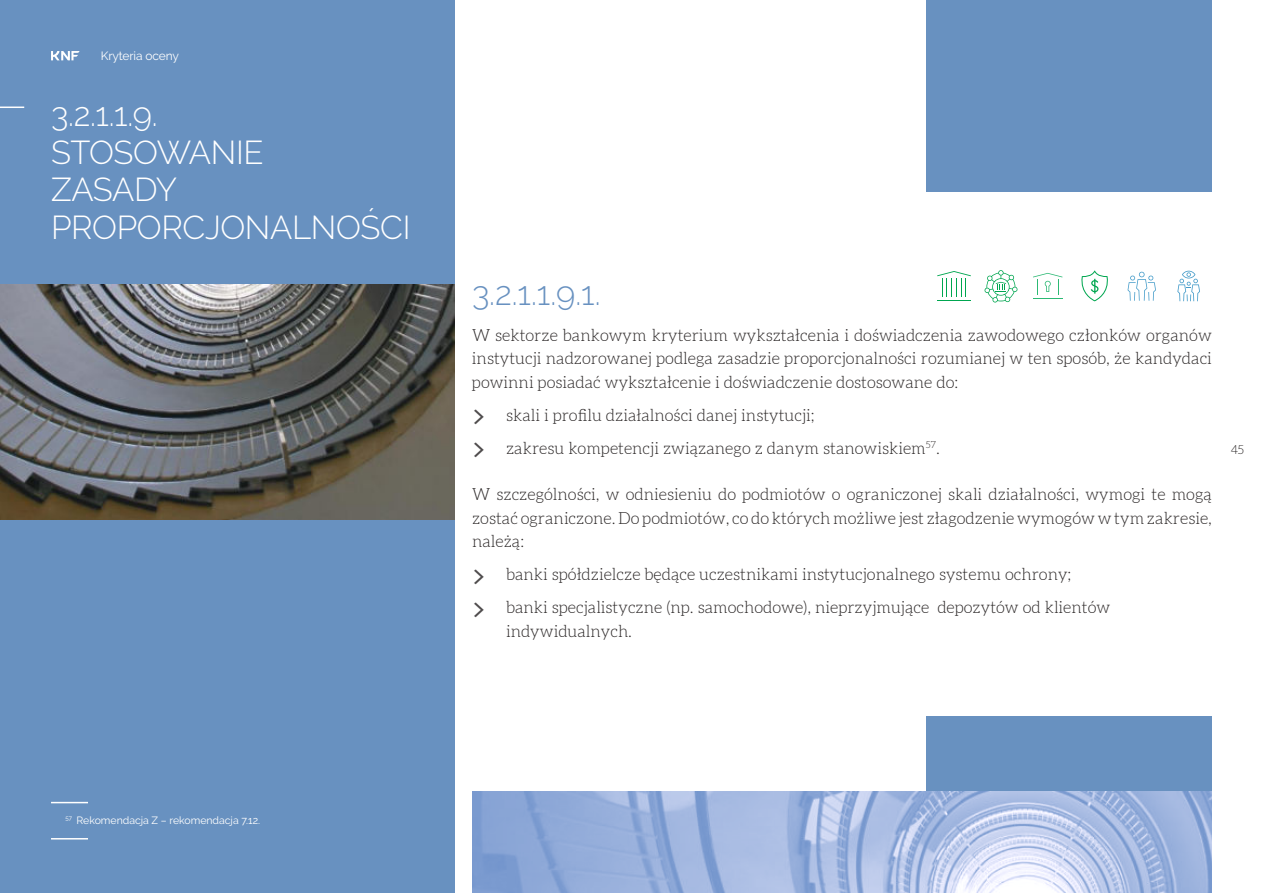
<style>
.page{position:relative;width:1263px;height:893px;background:#fff}
.page>*{position:absolute;margin:0;border:0;box-sizing:border-box;transform-origin:0 0}
.t1{font:300 33px/37.5px "Raleway";letter-spacing:-.01em;color:#fff}
.t2{font:300 33px "Raleway";color:#6891c0}
.t3{font:300 16.5px/23.4px "Aleo";color:#282424;text-align:justify}
.t4{font:300 12.45px "Aleo";color:#282424}
.t5{font:12px "Raleway";letter-spacing:-.01em;color:#fff}
.t6{font:10.5px "Raleway";color:#fff}
.s1{font-family:"Kufi Standard GK";font-weight:400;font-size:31.8px;color:#4e4b4c}
</style>
<div class="page">
<div style="left:926px;top:0;width:286px;height:192px;background:#6891c0"></div>
<div style="left:0;top:0;width:454px;height:893px;background:#6891c0"></div>
<svg style="left:0;top:107px;width:24px;height:1px"></svg>
<svg style="left:51px;top:51px;width:28px;height:9px"></svg>
<hr style="left:51px;top:838px;width:37px;height:1px;background:#fff">
<hr style="left:51px;top:802px;width:37px;height:1px;background:#fff">
<svg style="left:1081px;top:271px;width:27px;height:30px"></svg>
<svg style="left:1033px;top:273px;width:29px;height:26px"></svg>
<svg style="left:984px;top:270px;width:33px;height:32px"></svg>
<div style="left:926px;top:717px;width:286px;height:176px;background:#6891c0"></div>
<svg style="left:937px;top:271px;width:34px;height:25px"></svg>
<hr style="left:937px;top:300px;width:34px;height:1px;background:#00a650">
<img style="left:0;top:285px;width:454px;height:235px">
<svg style="left:472px;top:792px;width:740px;height:101px;background:#a4b9e0"></svg>
<svg style="left:1177px;top:271px;width:23px;height:30px"></svg>
<svg style="left:1127px;top:272px;width:29px;height:29px"></svg>
<p class="t5" style="left:101px;top:49px;width:80px">Kryteria oceny</p>
<h1 class="t1" style="left:51px;top:96px;width:361px">3.2.1.1.9.<br>STOSOWANIE<br>ZASADY<br>PROPORCJONALNOŚCI</h1>
<h1 class="t2" style="left:472px;top:274px;width:130px">3.2.1.1.9.1.</h1>
<p class="t3" style="left:472px;top:324px;width:741px">W sektorze bankowym kryterium wykształcenia i doświadczenia zawodowego członków organów instytucji nadzorowanej podlega zasadzie proporcjonalności rozumianej w ten sposób, że kandydaci powinni posiadać wykształcenie i doświadczenie dostosowane do:</p>
<p class="t3" style="left:472px;top:400px;width:469px;line-height:33px"><span class="s1">&gt;</span> skali i profilu działalności danej instytucji;<br><span class="s1">&gt;</span> zakresu kompetencji związanego z danym stanowiskiem<sup>57</sup>.</p>
<p class="t3" style="left:472px;top:484px;width:741px">W szczególności, w odniesieniu do podmiotów o ograniczonej skali działalności, wymogi te mogą zostać ograniczone. Do podmiotów, co do których możliwe jest złagodzenie wymogów w tym zakresie, należą:</p>
<p class="t3" style="left:472px;top:559px;width:640px;line-height:33px"><span class="s1">&gt;</span> banki spółdzielcze będące uczestnikami instytucjonalnego systemu ochrony;<br><span class="s1">&gt;</span> banki specjalistyczne (np. samochodowe), nieprzyjmujące depozytów od klientów</p>
<p class="t3" style="left:506px;top:620px;width:128px">indywidualnych.</p>
<p class="t4" style="left:1231px;top:443px;width:15px">45</p>
<p class="t6" style="left:65px;top:814px;width:196px"><sup>57</sup> Rekomendacja Z – rekomendacja 7.12.</p>
</div>
